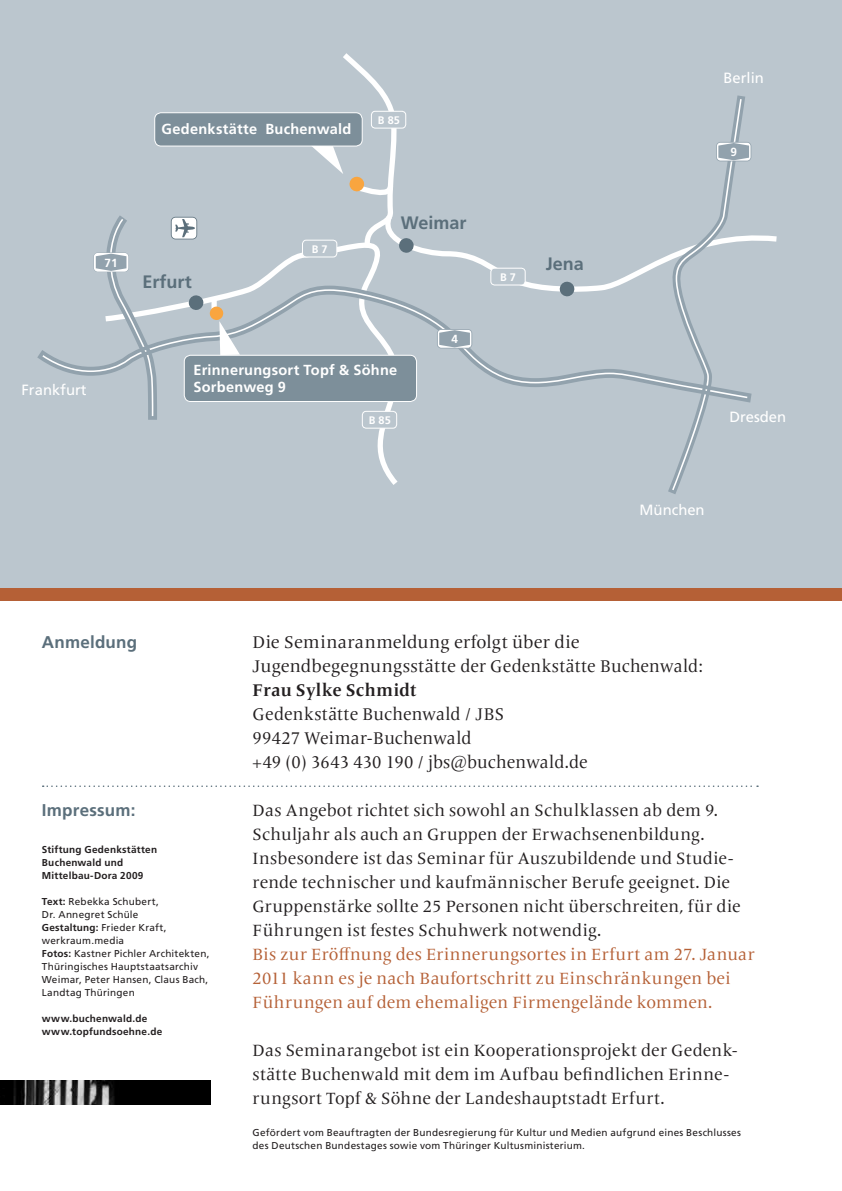
<style>
.page{position:relative;width:842px;height:1191px;background:#fff}
.page>*{position:absolute;margin:0;border:0;box-sizing:border-box;transform-origin:0 0}
.t1{font:700 18px "Frutiger LT";color:#5b6f7b}
.t2{font:17.6px/24px "Frutiger Serif LT Pro";letter-spacing:.005em;color:#231f20;scale:.96 1}
.t3{font:17.6px/24px "Frutiger Serif LT Pro";letter-spacing:.005em;color:#231f20}
.t4{font:700 17.6px "Frutiger Serif LT Pro";letter-spacing:.015em;color:#231f20;scale:.96 1}
.t5{font:17px/24px "Frutiger Serif LT Pro";letter-spacing:.01em;color:#231f20}
.t6{font:17px/24px "Frutiger Serif LT Pro";letter-spacing:.015em;color:#b56036}
.t7{font:700 17px "Frutiger LT";letter-spacing:.015em;color:#5b6f7b}
.t8{font:14.8px "Frutiger LT";color:#fff}
.t9{font:700 14.6px/17.4px "Frutiger LT";letter-spacing:.015em;color:#fff}
.t10{font:700 11.8px "Frutiger LT";color:#fff}
.t11{font:700 11px "Frutiger LT";color:#fff}
.t12{font:10px/13px "Frutiger LT";letter-spacing:.02em;color:#231f20}
.t13{font:700 10px/13px "Frutiger LT";letter-spacing:.025em;color:#231f20}
.s1{font-weight:700}
</style>
<div class="page">
<div style="left:0;top:0;width:842px;height:588px;background:#bbc6ce"></div>
<svg style="left:170px;top:216px;width:607px;height:269px"></svg>
<svg style="left:37px;top:286px;width:715px;height:116px"></svg>
<svg style="left:437px;top:329px;width:35px;height:19px"></svg>
<svg style="left:171px;top:217px;width:26px;height:22px"></svg>
<svg style="left:188px;top:295px;width:16px;height:15px"></svg>
<svg style="left:559px;top:281px;width:16px;height:16px"></svg>
<svg style="left:398px;top:238px;width:16px;height:15px"></svg>
<svg style="left:668px;top:95px;width:83px;height:399px"></svg>
<svg style="left:93px;top:216px;width:64px;height:204px"></svg>
<div style="left:211px;top:298px;width:6px;height:11px;background:#fff"></div>
<div style="left:491px;top:268px;width:34px;height:17px;background:#bbc6ce;border-radius:4px"></div>
<div style="left:490px;top:268px;width:36px;height:17px;border:1px solid #fff;border-radius:4px"></div>
<div style="left:362px;top:411px;width:35px;height:17px;background:#bbc6ce;border-radius:4px"></div>
<div style="left:362px;top:411px;width:35px;height:18px;border:1px solid #fff;border-radius:4px"></div>
<div style="left:371px;top:111px;width:35px;height:18px;border:1px solid #fff;border-radius:4px"></div>
<div style="left:302px;top:240px;width:35px;height:17px;background:#bbc6ce;border-radius:4px"></div>
<div style="left:302px;top:240px;width:35px;height:17px;border:1px solid #fff;border-radius:4px"></div>
<div style="left:184px;top:355px;width:233px;height:46px;background:#7d8f9a;border-radius:7px"></div>
<div style="left:184px;top:355px;width:233px;height:47px;border:1px solid #fff;border-radius:7px"></div>
<div style="left:155px;top:113px;width:207px;height:33px;background:#7d8f9a;border-radius:7px"></div>
<div style="left:154px;top:112px;width:209px;height:35px;border:1px solid #fff;border-radius:7px"></div>
<svg style="left:311px;top:53px;width:88px;height:199px"></svg>
<svg style="left:43px;top:785px;width:715px;height:2px"></svg>
<img style="left:0;top:1080px;width:210px;height:24px">
<svg style="left:209px;top:306px;width:15px;height:14px"></svg>
<svg style="left:219px;top:321px;width:21px;height:34px"></svg>
<div style="left:0;top:588px;width:842px;height:12px;background:#b56036"></div>
<p class="t9" style="left:162px;top:120px;width:191px">Gedenkstätte Buchenwald</p>
<p class="t11" style="left:378px;top:113px;width:23px">B 85</p>
<p class="t10" style="left:105px;top:256px;width:15px">71</p>
<p class="t8" style="left:22px;top:381px;width:67px">Frankfurt</p>
<p class="t1" style="left:143px;top:271px;width:51px">Erfurt</p>
<p class="t11" style="left:312px;top:242px;width:17px">B 7</p>
<p class="t1" style="left:401px;top:212px;width:67px">Weimar</p>
<p class="t10" style="left:451px;top:332px;width:8px">4</p>
<p class="t9" style="left:193px;top:361px;width:205px">Erinnerungsort Topf &amp; Söhne<br>Sorbenweg 9</p>
<p class="t11" style="left:369px;top:413px;width:23px">B 85</p>
<p class="t11" style="left:500px;top:270px;width:17px">B 7</p>
<p class="t1" style="left:546px;top:253px;width:40px">Jena</p>
<p class="t8" style="left:723px;top:69px;width:42px">Berlin</p>
<p class="t10" style="left:730px;top:145px;width:8px">9</p>
<p class="t8" style="left:729px;top:408px;width:58px">Dresden</p>
<p class="t8" style="left:640px;top:501px;width:67px">München</p>
<p class="t7" style="left:42px;top:632px;width:97px">Anmeldung</p>
<p class="t7" style="left:42px;top:800px;width:95px">Impressum:</p>
<p class="t13" style="left:42px;top:843px;width:117px">Stiftung Gedenkstätten<br>Buchenwald und<br>Mittelbau-Dora 2009</p>
<p class="t12" style="left:42px;top:895px;width:169px"><span class="s1">Text:</span> Rebekka Schubert,<br>Dr. Annegret Schüle<br><span class="s1">Gestaltung:</span> Frieder Kraft, werkraum.media<br><span class="s1">Fotos:</span> Kastner Pichler Architekten,<br>Thüringisches Hauptstaatsarchiv<br>Weimar, Peter Hansen, Claus Bach,<br>Landtag Thüringen</p>
<p class="t13" style="left:42px;top:1012px;width:122px">www.buchenwald.de www.topfundsoehne.de</p>
<p class="t3" style="left:253px;top:630px;width:452px">Die Seminaranmeldung erfolgt über die<br>Jugendbegegnungsstätte der Gedenkstätte Buchenwald:</p>
<p class="t4" style="left:253px;top:680px;width:172px">Frau Sylke Schmidt</p>
<p class="t2" style="left:253px;top:702px;width:350px">Gedenkstätte Buchenwald / JBS<br>99427 Weimar-Buchenwald<br>+49 (0) 3643 430 190 / jbs@buchenwald.de</p>
<p class="t5" style="left:253px;top:798px;width:490px">Das Angebot richtet sich sowohl an Schulklassen ab dem 9.<br>Schuljahr als auch an Gruppen der Erwachsenenbildung.<br>Insbesondere ist das Seminar für Auszubildende und Studie&shy;rende technischer und kaufmännischer Berufe geeignet. Die Gruppenstärke sollte 25 Personen nicht überschreiten, für die Führungen ist festes Schuhwerk notwendig.</p>
<p class="t6" style="left:253px;top:943px;width:503px">Bis zur Eröffnung des Erinnerungsortes in Erfurt am 27. Januar<br>2011 kann es je nach Baufortschritt zu Einschränkungen bei<br>Führungen auf dem ehemaligen Firmengelände kommen.</p>
<p class="t5" style="left:253px;top:1039px;width:487px">Das Seminarangebot ist ein Kooperationsprojekt der Gedenk&shy;stätte Buchenwald mit dem im Aufbau befindlichen Erinne&shy;rungsort Topf &amp; Söhne der Landeshauptstadt Erfurt.</p>
<p class="t12" style="left:253px;top:1126px;width:490px">Gefördert vom Beauftragten der Bundesregierung für Kultur und Medien aufgrund eines Beschlusses des Deutschen Bundestages sowie vom Thüringer Kultusministerium.</p>
</div>
